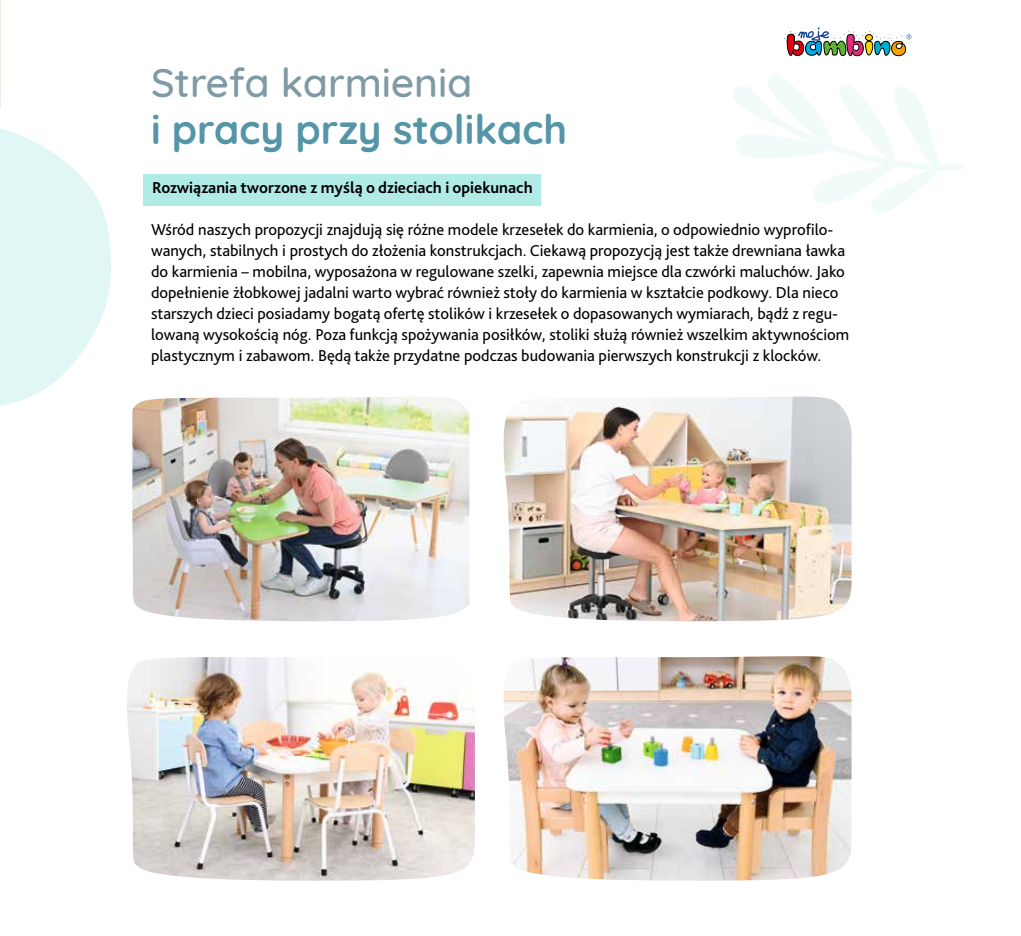
<style>
.page{position:relative;width:1021px;height:936px;background:#fff}
.page>*{position:absolute;margin:0;border:0;box-sizing:border-box;transform-origin:0 0}
.t1{font:700 40.5px "Quicksand";color:#5495a8}
.t2{font:500 40.5px "Quicksand";color:#7f9aa5}
.t3{font:16.5px/21px "Bliss Pro";color:#000}
.t4{font:700 16.5px "Bliss Pro";color:#000}
</style>
<div class="page">
<svg style="left:0;top:128px;width:111px;height:278px"></svg>
<svg style="left:0;top:0;width:1px;height:108px"></svg>
<img style="left:132px;top:397px;width:337px;height:224px">
<img style="left:503px;top:396px;width:348px;height:225px">
<img style="left:127px;top:657px;width:348px;height:223px">
<img style="left:503px;top:656px;width:348px;height:224px">
<svg style="left:733px;top:76px;width:229px;height:136px"></svg>
<div style="left:144px;top:174px;width:397px;height:32px;background:#b1ebe6"></div>
<svg style="left:784px;top:27px;width:127px;height:29px"></svg>
<h1 class="t2" style="left:151px;top:50px;width:323px">Strefa karmienia</h1>
<h1 class="t1" style="left:151px;top:96px;width:417px">i pracy przy stolikach</h1>
<p class="t4" style="left:152px;top:178px;width:382px">Rozwiązania tworzone z myślą o dzieciach i opiekunach</p>
<p class="t3" style="left:151px;top:218px;width:699px">Wśród naszych propozycji znajdują się różne modele krzesełek do karmienia, o odpowiednio wyprofilo&shy;wanych, stabilnych i prostych do złożenia konstrukcjach. Ciekawą propozycją jest także drewniana ławka do karmienia – mobilna, wyposażona w regulowane szelki, zapewnia miejsce dla czwórki maluchów. Jako dopełnienie żłobkowej jadalni warto wybrać również stoły do karmienia w kształcie podkowy. Dla nieco starszych dzieci posiadamy bogatą ofertę stolików i krzesełek o dopasowanych wymiarach, bądź z regu&shy;lowaną wysokością nóg. Poza funkcją spożywania posiłków, stoliki służą również wszelkim aktywnościom plastycznym i zabawom. Będą także przydatne podczas budowania pierwszych konstrukcji z klocków.</p>
</div>
